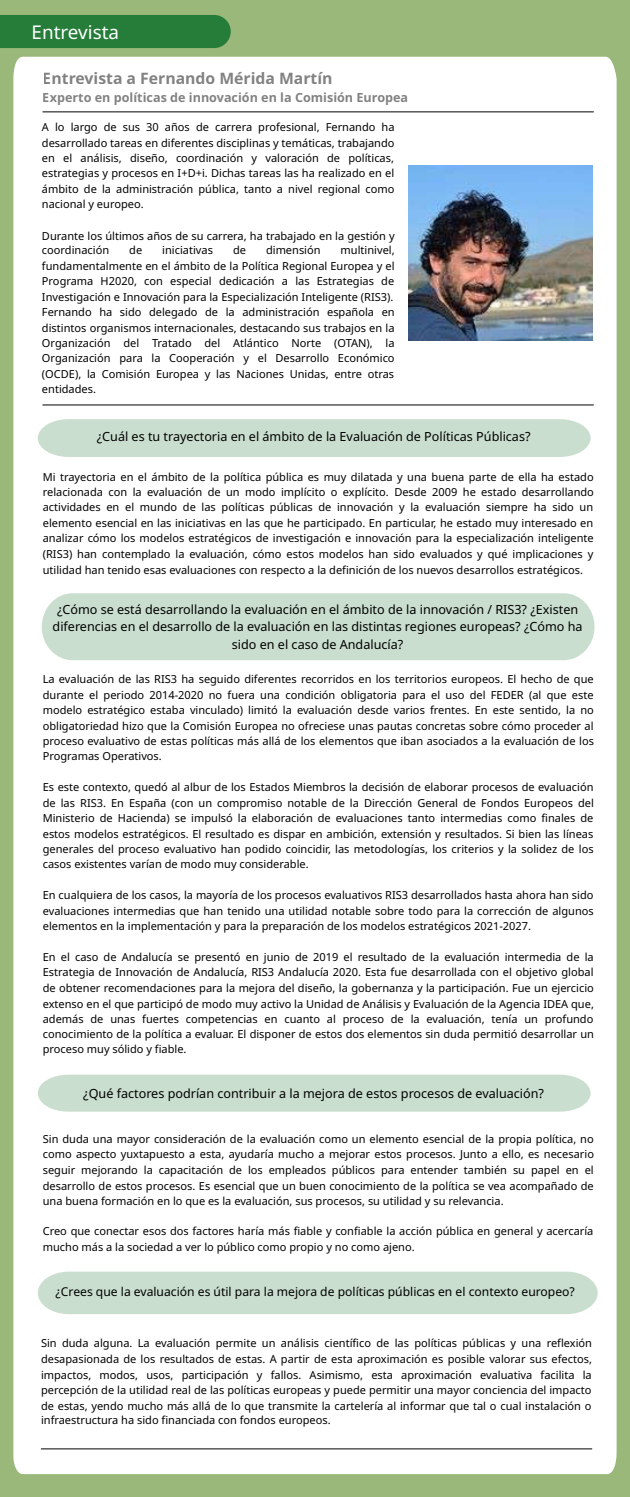
<style>
.page{position:relative;width:630px;height:1497px;background:#fff}
.page>*{position:absolute;margin:0;border:0;box-sizing:border-box;transform-origin:0 0}
.t1{font:18.9px "Noto Sans";color:#fff}
.t2{font:700 15.75px "Noto Sans";color:#000}
.t3{font:12.6px/17.7px "Noto Sans";color:#000;text-align:center}
.t4{font:700 12.6px "Noto Sans";color:#000}
.t5{font:12.11px "Noto Sans";color:#000}
.t6{font:11.02px/15.4px "Noto Sans";color:#000;text-align:justify}
</style>
<div class="page">
<div style="left:0;top:0;width:630px;height:1496px;background:#99b87a"></div>
<div style="left:13px;top:57px;width:604px;height:1416px;background:#fff"></div>
<hr style="left:43px;top:111px;width:551px;height:1px;background:#000">
<div style="left:0;top:15px;width:231px;height:33px;background:#267d39"></div>
<hr style="left:43px;top:404px;width:551px;height:1px;background:#000">
<div style="left:38px;top:419px;width:553px;height:38px;background:#c9dece"></div>
<div style="left:42px;top:593px;width:553px;height:67px;background:#c9dece;border-radius:32px"></div>
<hr style="left:41px;top:1448px;width:551px;height:1px;background:#000">
<div style="left:38px;top:1074px;width:553px;height:37px;background:#c9dece"></div>
<div style="left:38px;top:1271px;width:560px;height:43px;background:#c9dece"></div>
<img style="left:409px;top:165px;width:184px;height:175px">
<h1 class="t1" style="left:31px;top:18px;width:89px">Entrevista</h1>
<h2 class="t2" style="left:43px;top:67px;width:291px">Entrevista a Fernando Mérida Martín</h2>
<p class="t6" style="left:42px;top:119px;width:354px">A lo largo de sus 30 años de carrera profesional, Fernando ha desarrollado tareas en diferentes disciplinas y temáticas, trabajando en el análisis, diseño, coordinación y valoración de políticas, estrategias y procesos en I+D+i. Dichas tareas las ha realizado en el ámbito de la administración pública, tanto a nivel regional como nacional y europeo.</p>
<p class="t6" style="left:42px;top:228px;width:354px;line-height:15px">Durante los últimos años de su carrera, ha trabajado en la gestión y coordinación</p>
<p class="t4" style="left:43px;top:88px;width:367px">Experto en políticas de innovación en la Comisión Europea</p>
<p class="t6" style="left:129px;top:242px;width:14px">de</p>
<p class="t6" style="left:162px;top:242px;width:52px">iniciativas</p>
<p class="t6" style="left:233px;top:242px;width:14px">de</p>
<p class="t6" style="left:266px;top:242px;width:56px">dimensión</p>
<p class="t6" style="left:42px;top:242px;width:354px;text-indent:299px">multinivel, fundamentalmente en el ámbito de la Política Regional Europea y el Programa H2020, con especial dedicación a las Estrategias de Investigación e Innovación para la Especialización Inteligente (RIS3).<br>Fernando ha sido delegado de la administración española en distintos organismos internacionales, destacando sus trabajos en la Organización del Tratado del Atlántico Norte (OTAN), la Organización para la Cooperación y el Desarrollo Económico (OCDE), la Comisión Europea y las Naciones Unidas, entre otras entidades.</p>
<p class="t3" style="left:97px;top:427px;width:435px">¿Cuál es tu trayectoria en el ámbito de la Evaluación de Políticas Públicas?</p>
<p class="t6" style="left:43px;top:468px;width:553px">Mi trayectoria en el ámbito de la política pública es muy dilatada y una buena parte de ella ha estado relacionada con la evaluación de un modo implícito o explícito. Desde 2009 he estado desarrollando actividades en el mundo de las políticas públicas de innovación y la evaluación siempre ha sido un elemento esencial en las iniciativas en las que he participado. En particular, he estado muy interesado en analizar cómo los modelos estratégicos de investigación e innovación para la especialización inteligente (RIS3) han contemplado la evaluación, cómo estos modelos han sido evaluados y qué implicaciones y utilidad han tenido esas evaluaciones con respecto a la definición de los nuevos desarrollos estratégicos.</p>
<p class="t3" style="left:53px;top:600px;width:532px">¿Cómo se está desarrollando la evaluación en el ámbito de la innovación / RIS3? ¿Existen diferencias en el desarrollo de la evaluación en las distintas regiones europeas? ¿Cómo ha sido en el caso de Andalucía?</p>
<p class="t6" style="left:43px;top:671px;width:553px">La evaluación de las RIS3 ha seguido diferentes recorridos en los territorios europeos. El hecho de que durante el periodo 2014-2020 no fuera una condición obligatoria para el uso del FEDER (al que este modelo estratégico estaba vinculado) limitó la evaluación desde varios frentes. En este sentido, la no obligatoriedad hizo que la Comisión Europea no ofreciese unas pautas concretas sobre cómo proceder al proceso evaluativo de estas políticas más allá de los elementos que iban asociados a la evaluación de los Programas Operativos.</p>
<p class="t6" style="left:43px;top:779px;width:553px">Es este contexto, quedó al albur de los Estados Miembros la decisión de elaborar procesos de evaluación de las RIS3. En España (con un compromiso notable de la Dirección General de Fondos Europeos del Ministerio de Hacienda) se impulsó la elaboración de evaluaciones tanto intermedias como finales de estos modelos estratégicos. El resultado es dispar en ambición, extensión y resultados. Si bien las líneas generales del proceso evaluativo han podido coincidir, las metodologías, los criterios y la solidez de los casos existentes varían de modo muy considerable.</p>
<p class="t6" style="left:43px;top:886px;width:553px;line-height:15.7px">En cualquiera de los casos, la mayoría de los procesos evaluativos RIS3 desarrollados hasta ahora han sido evaluaciones intermedias que han tenido una utilidad notable sobre todo para la corrección de algunos elementos en la implementación y para la preparación de los modelos estratégicos 2021-2027.</p>
<p class="t6" style="left:43px;top:949px;width:553px">En el caso de Andalucía se presentó en junio de 2019 el resultado de la evaluación intermedia de la Estrategia de Innovación de Andalucía, RIS3 Andalucía 2020. Esta fue desarrollada con el objetivo global de obtener recomendaciones para la mejora del diseño, la gobernanza y la participación. Fue un ejercicio extenso en el que participó de modo muy activo la Unidad de Análisis y Evaluación de la Agencia IDEA que, además de unas fuertes competencias en cuanto al proceso de la evaluación, tenía un profundo conocimiento de la política a evaluar. El disponer de estos dos elementos sin duda permitió desarrollar un proceso muy sólido y fiable.</p>
<p class="t3" style="left:83px;top:1084px;width:462px">¿Qué factores podrían contribuir a la mejora de estos procesos de evaluación?</p>
<p class="t6" style="left:43px;top:1131px;width:553px">Sin duda una mayor consideración de la evaluación como un elemento esencial de la propia política, no como aspecto yuxtapuesto a esta, ayudaría mucho a mejorar estos procesos. Junto a ello, es necesario seguir mejorando la capacitación de los empleados públicos para entender también su papel en el desarrollo de estos procesos. Es esencial que un buen conocimiento de la política se vea acompañado de una buena formación en lo que es la evaluación, sus procesos, su utilidad y su relevancia.</p>
<p class="t6" style="left:43px;top:1223px;width:552px;line-height:15.7px">Creo que conectar esos dos factores haría más fiable y confiable la acción pública en general y acercaría mucho más a la sociedad a ver lo público como propio y no como ajeno.</p>
<p class="t5" style="left:56px;top:1282px;width:521px">¿Crees que la evaluación es útil para la mejora de políticas públicas en el contexto europeo?</p>
<p class="t6" style="left:41px;top:1335px;width:553px">Sin duda alguna. La evaluación permite un análisis científico de las políticas públicas y una reflexión desapasionada de los resultados de estas. A partir de esta aproximación es posible valorar sus efectos, impactos, modos, usos, participación y fallos. Asimismo, esta aproximación evaluativa facilita la percepción de la utilidad real de las políticas europeas y puede permitir una mayor conciencia del impacto de estas, yendo mucho más allá de lo que transmite la cartelería al informar que tal o cual instalación o infraestructura ha sido financiada con fondos europeos.</p>
</div>
